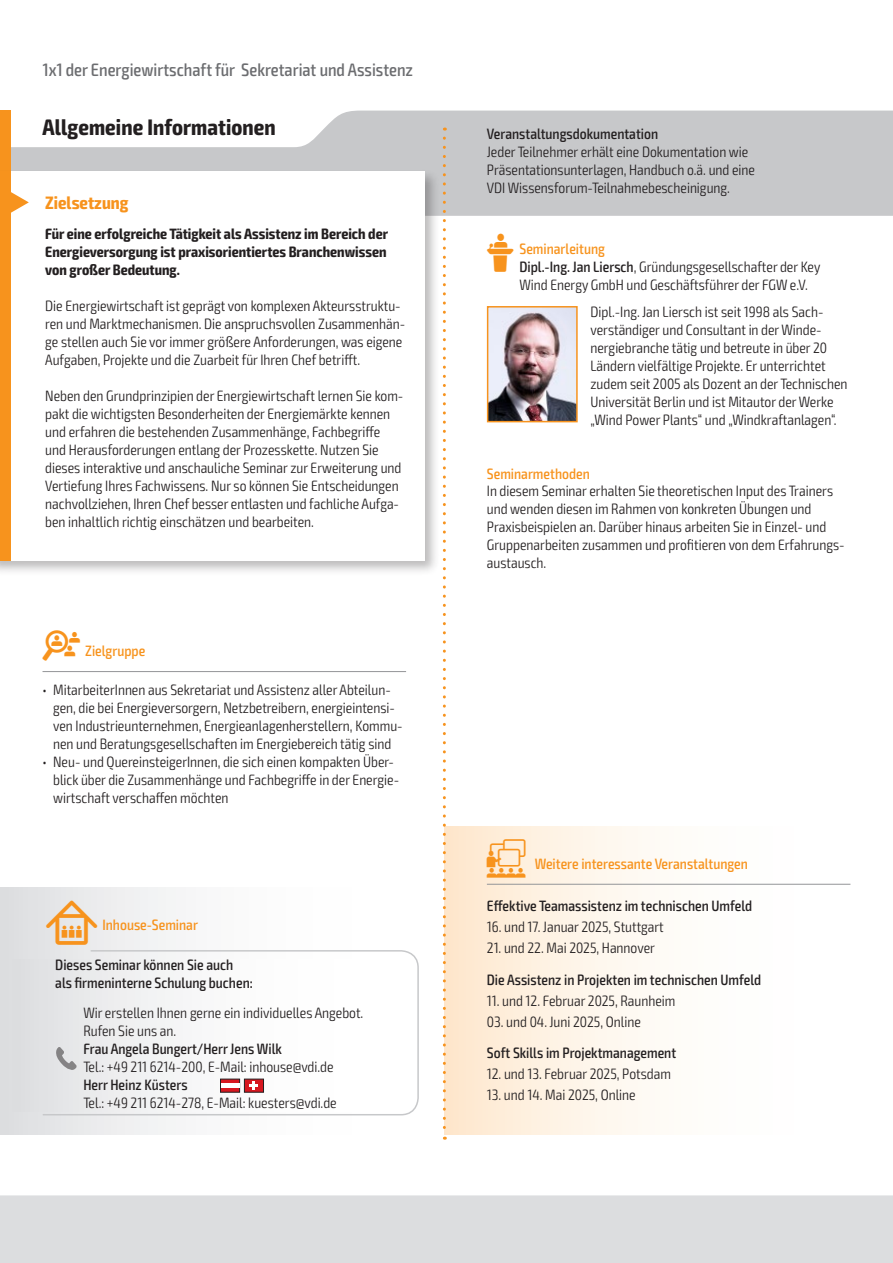
<style>
.page{position:relative;width:893px;height:1263px;background:#fff}
.page>*{position:absolute;margin:0;border:0;box-sizing:border-box;transform-origin:0 0}
.t1{font:700 condensed 22.5px "Exo 2";letter-spacing:.005em;color:#231f20}
.t2{font:500 condensed 18px "Exo 2";color:#6c6d70}
.t3{font:700 condensed 18px "Exo 2";color:#f7931d}
.t4{font:300 condensed 15px/18px "Exo 2";color:#231f20}
.t5{font:500 condensed 15px/18px "Exo 2";color:#231f20}
.t6{font:700 condensed 15px/18px "Exo 2";color:#231f20;text-align:justify}
.t7{font:500 condensed 15px "Exo 2";color:#f7931d}
.s1{font-family:"VDI Iconset S4 A Regular";font-weight:400;font-stretch:normal;color:#f7931d}
.s2{font-weight:500;color:#f7931d}
.s3{font-weight:500}
.s4{font-family:"VDI Iconset S4 A Regular";font-weight:400;font-stretch:normal}
.s5{font-family:"VDI Iconset S4 A Regular";font-weight:400;font-stretch:normal;font-size:15.45px}
.s6{font-family:"VDI Iconset S4 A Regular";font-weight:400;font-stretch:normal;font-size:19.5px}
</style>
<div class="page">
<div style="left:0;top:1195px;width:893px;height:68px;background:#dcdddf"></div>
<svg style="left:11px;top:111px;width:881px;height:105px;fill:#c7c8ca"></svg>
<hr style="left:892px;top:111px;width:1px;height:105px;background:#f7931d">
<div style="left:0;top:111px;width:11px;height:63px;background:#f7931d"></div>
<div style="left:0;top:168px;width:440px;height:408px;background:#231f20;opacity:.3"></div>
<div style="left:0;top:171px;width:424px;height:390px;background:#fff"></div>
<div style="left:0;top:171px;width:11px;height:390px;background:#f7931d"></div>
<svg style="left:11px;top:192px;width:18px;height:21px"></svg>
<hr style="left:43px;top:671px;width:363px;height:1px;background:#939598">
<div style="left:444px;top:827px;width:406px;height:307px;background:linear-gradient(to right,#feebd5,#feffff)"></div>
<hr style="left:487px;top:884px;width:363px;height:1px;background:#939598">
<img style="left:490px;top:309px;width:85px;height:110px">
<div style="left:487px;top:306px;width:91px;height:116px;border:2px solid #f7931d"></div>
<div style="left:0;top:887px;width:419px;height:247px;background:linear-gradient(to right,#e2e3e5,#fff)"></div>
<svg style="left:42px;top:949px;width:377px;height:167px"></svg>
<div style="left:13px;top:959px;width:382px;height:152px;background:linear-gradient(to right,#e3e3e5,#fff)"></div>
<svg style="left:220px;top:1079px;width:44px;height:13px"></svg>
<div style="left:221px;top:1083px;width:18px;height:5px;background:#fff"></div>
<svg style="left:56px;top:1047px;width:21px;height:23px"></svg>
<svg style="left:443px;top:138px;width:3px;height:1002px"></svg>
<p class="t2" style="left:43px;top:59px;width:372px">1x1 der Energiewirtschaft für Sekretariat und Assistenz</p>
<h1 class="t1" style="left:43px;top:113px;width:235px">Allgemeine Informationen</h1>
<p class="t5" style="left:487px;top:125px;width:173px">Veranstaltungsdokumentation</p>
<p class="t4" style="left:487px;top:143px;width:270px">Jeder Teilnehmer erhält eine Dokumentation wie<br>Präsentationsunterlagen, Handbuch o.ä. und eine<br>VDI Wissensforum-Teilnahmebescheinigung.</p>
<p class="t6" style="left:45px;top:225px;width:344px">Für eine erfolgreiche Tätigkeit als Assistenz im Bereich der Energieversorgung ist praxisorientiertes Branchenwissen von großer Bedeutung.</p>
<p class="t4" style="left:45px;top:297px;width:362px">Die Energiewirtschaft ist geprägt von komplexen Akteursstruktu&shy;ren und Marktmechanismen. Die anspruchsvollen Zusammenhän&shy;ge stellen auch Sie vor immer größere Anforderungen, was eigene Aufgaben, Projekte und die Zuarbeit für Ihren Chef betrifft.</p>
<p class="t4" style="left:45px;top:387px;width:360px">Neben den Grundprinzipien der Energiewirtschaft lernen Sie kom&shy;pakt die wichtigsten Besonderheiten der Energiemärkte kennen und erfahren die bestehenden Zusammenhänge, Fachbegriffe und Herausforderungen entlang der Prozesskette. Nutzen Sie dieses interaktive und anschauliche Seminar zur Erweiterung und Vertiefung Ihres Fachwissens. Nur so können Sie Entscheidungen nachvollziehen, Ihren Chef besser entlasten und fachliche Aufga&shy;ben inhaltlich richtig einschätzen und bearbeiten.</p>
<p class="t3" style="left:45px;top:192px;width:85px">Zielsetzung</p>
<p class="t4" style="left:519px;top:240px;width:302px;text-indent:-33px"><span class="s1">L</span> <span class="s2">Seminarleitung<br></span><span class="s3">Dipl.-Ing. Jan Liersch</span>, Gründungsgesellschafter der Key<br>Wind Energy GmbH und Geschäftsführer der FGW e.V.</p>
<p class="t4" style="left:590px;top:303px;width:259px">Dipl.-Ing. Jan Liersch ist seit 1998 als Sach&shy;verständiger und Consultant in der Winde&shy;nergiebranche tätig und betreute in über 20<br>Ländern vielfältige Projekte. Er unterrichtet zudem seit 2005 als Dozent an der Technischen Universität Berlin und ist Mitautor der Werke „Wind Power Plants“ und „Windkraftanlagen“.</p>
<p class="t7" style="left:487px;top:464px;width:104px">Seminarmethoden</p>
<p class="t4" style="left:487px;top:482px;width:359px">In diesem Seminar erhalten Sie theoretischen Input des Trainers und wenden diesen im Rahmen von konkreten Übungen und Praxisbeispielen an. Darüber hinaus arbeiten Sie in Einzel- und Gruppenarbeiten zusammen und profitieren von dem Erfahrungs&shy;austausch.</p>
<p class="t7" style="left:43px;top:642px;width:104px"><span class="s4">Z</span> Zielgruppe</p>
<p class="t4" style="left:53px;top:681px;width:351px;text-indent:-11px">• MitarbeiterInnen aus Sekretariat und Assistenz aller Abteilun&shy;gen, die bei Energieversorgern, Netzbetreibern, energieintensi&shy;ven Industrieunternehmen, Energieanlagenherstellern, Kommu&shy;nen und Beratungsgesellschaften im Energiebereich tätig sind</p>
<p class="t4" style="left:53px;top:753px;width:347px;text-indent:-11px">• Neu- und QuereinsteigerInnen, die sich einen kompakten Über&shy;blick über die Zusammenhänge und Fachbegriffe in der Energie&shy;wirtschaft verschaffen möchten</p>
<p class="t7" style="left:46px;top:916px;width:153px"><span class="s5">I</span> Inhouse-Seminar</p>
<p class="t5" style="left:55px;top:955px;width:199px">Dieses Seminar können Sie auch als firmeninterne Schulung buchen:</p>
<p class="t4" style="left:83px;top:1004px;width:282px">Wir erstellen Ihnen gerne ein individuelles Angebot.<br>Rufen Sie uns an.</p>
<p class="t5" style="left:83px;top:1040px;width:200px">Frau Angela Bungert/Herr Jens Wilk</p>
<p class="t4" style="left:83px;top:1058px;width:252px">Tel.: +49 211 6214-200, E-Mail: inhouse@vdi.de</p>
<p class="t5" style="left:83px;top:1076px;width:106px">Herr Heinz Küsters</p>
<p class="t4" style="left:83px;top:1094px;width:255px">Tel.: +49 211 6214-278, E-Mail: kuesters@vdi.de</p>
<p class="t7" style="left:487px;top:855px;width:263px"><span class="s6">W</span> Weitere interessante Veranstaltungen</p>
<p class="t5" style="left:487px;top:897px;width:267px">Effektive Teamassistenz im technischen Umfeld</p>
<p class="t4" style="left:487px;top:918px;width:178px">16. und 17. Januar 2025, Stuttgart</p>
<p class="t4" style="left:487px;top:939px;width:170px">21. und 22. Mai 2025, Hannover</p>
<p class="t5" style="left:487px;top:971px;width:276px">Die Assistenz in Projekten im technischen Umfeld</p>
<p class="t4" style="left:487px;top:992px;width:190px">11. und 12. Februar 2025, Raunheim</p>
<p class="t4" style="left:487px;top:1013px;width:155px">03. und 04. Juni 2025, Online</p>
<p class="t5" style="left:487px;top:1044px;width:191px">Soft Skills im Projektmanagement</p>
<p class="t4" style="left:487px;top:1065px;width:186px">12. und 13. Februar 2025, Potsdam</p>
<p class="t4" style="left:487px;top:1086px;width:150px">13. und 14. Mai 2025, Online</p>
</div>
